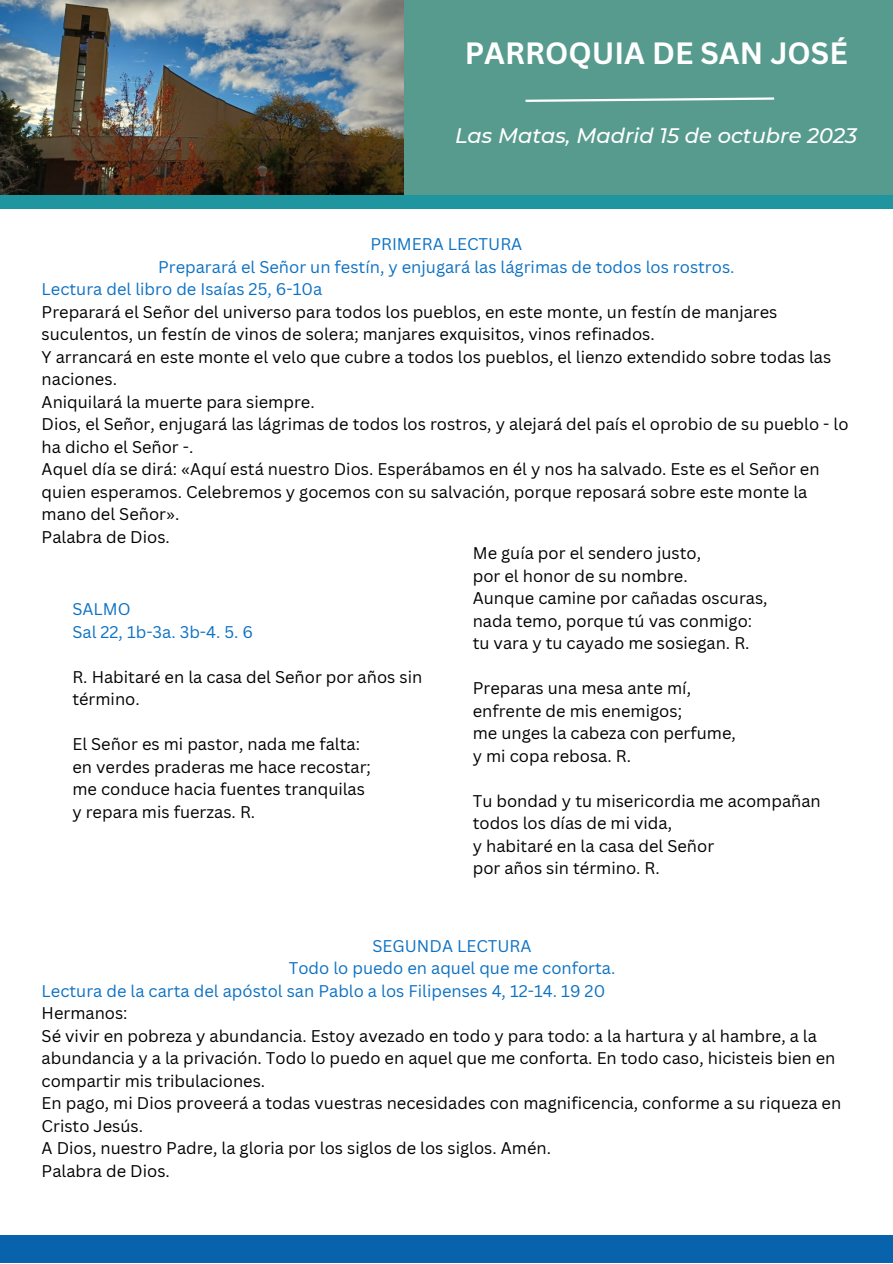
<style>
.page{position:relative;width:893px;height:1264px;background:#fff}
.page>*{position:absolute;margin:0;border:0;box-sizing:border-box;transform-origin:0 0}
.t1{font:700 30px "Canva Sans";color:#fff}
.t2{font:italic 500 21px "Montserrat";color:#fff}
.t3{font:16.5px/22.5px "Canva Sans";color:#000}
.t4{font:16.5px "Canva Sans";color:#0c71c3}
</style>
<div class="page">
<div style="left:0;top:174px;width:892px;height:35px;background:#1f959f"></div>
<img style="left:0;top:0;width:404px;height:194px">
<div style="left:404px;top:0;width:488px;height:195px;background:#579b8e"></div>
<svg style="left:525px;top:97px;width:250px;height:5px"></svg>
<div style="left:0;top:1235px;width:892px;height:27px;background:#0963ac"></div>
<p class="t1" style="left:464px;top:32px;width:384px">PARROQUIA DE SAN JOSÉ</p>
<p class="t2" style="left:455px;top:122px;width:403px">Las Matas, Madrid 15 de octubre 2023</p>
<p class="t4" style="left:370px;top:233px;width:153px">PRIMERA LECTURA</p>
<p class="t4" style="left:158px;top:255px;width:578px">Preparará el Señor un festín, y enjugará las lágrimas de todos los rostros.</p>
<p class="t4" style="left:42px;top:278px;width:282px">Lectura del libro de Isaías 25, 6-10a</p>
<p class="t3" style="left:42px;top:300px;width:737px">Preparará el Señor del universo para todos los pueblos, en este monte, un festín de manjares suculentos, un festín de vinos de solera; manjares exquisitos, vinos refinados.</p>
<p class="t3" style="left:42px;top:345px;width:791px">Y arrancará en este monte el velo que cubre a todos los pueblos, el lienzo extendido sobre todas las naciones.</p>
<p class="t3" style="left:42px;top:390px;width:274px">Aniquilará la muerte para siempre.</p>
<p class="t3" style="left:42px;top:412px;width:808px">Dios, el Señor, enjugará las lágrimas de todos los rostros, y alejará del país el oprobio de su pueblo - lo ha dicho el Señor -.</p>
<p class="t3" style="left:42px;top:457px;width:779px">Aquel día se dirá: «Aquí está nuestro Dios. Esperábamos en él y nos ha salvado. Este es el Señor en quien esperamos. Celebremos y gocemos con su salvación, porque reposará sobre este monte la mano del Señor».</p>
<p class="t3" style="left:42px;top:525px;width:130px">Palabra de Dios.</p>
<p class="t3" style="left:472px;top:541px;width:230px">Me guía por el sendero justo,</p>
<p class="t3" style="left:472px;top:564px;width:216px">por el honor de su nombre.</p>
<p class="t3" style="left:472px;top:586px;width:296px">Aunque camine por cañadas oscuras,</p>
<p class="t3" style="left:472px;top:609px;width:281px">nada temo, porque tú vas conmigo:</p>
<p class="t3" style="left:472px;top:631px;width:278px">tu vara y tu cayado me sosiegan. R.</p>
<p class="t3" style="left:472px;top:676px;width:220px">Preparas una mesa ante mí,</p>
<p class="t3" style="left:472px;top:699px;width:211px">enfrente de mis enemigos;</p>
<p class="t3" style="left:472px;top:721px;width:264px">me unges la cabeza con perfume,</p>
<p class="t3" style="left:472px;top:744px;width:160px">y mi copa rebosa. R.</p>
<p class="t3" style="left:472px;top:788px;width:349px">Tu bondad y tu misericordia me acompañan</p>
<p class="t3" style="left:472px;top:811px;width:201px">todos los días de mi vida,</p>
<p class="t3" style="left:472px;top:833px;width:243px">y habitaré en la casa del Señor</p>
<p class="t3" style="left:472px;top:856px;width:188px">por años sin término. R.</p>
<p class="t4" style="left:72px;top:597px;width:60px">SALMO</p>
<p class="t4" style="left:72px;top:620px;width:182px">Sal 22, 1b-3a. 3b-4. 5. 6</p>
<p class="t3" style="left:72px;top:665px;width:351px">R. Habitaré en la casa del Señor por años sin término.</p>
<p class="t3" style="left:72px;top:732px;width:289px">El Señor es mi pastor, nada me falta:</p>
<p class="t3" style="left:72px;top:755px;width:300px">en verdes praderas me hace recostar;</p>
<p class="t3" style="left:72px;top:777px;width:294px">me conduce hacia fuentes tranquilas</p>
<p class="t3" style="left:72px;top:800px;width:184px">y repara mis fuerzas. R.</p>
<p class="t4" style="left:372px;top:934px;width:160px">SEGUNDA LECTURA</p>
<p class="t4" style="left:289px;top:956px;width:328px">Todo lo puedo en aquel que me conforta.</p>
<p class="t4" style="left:42px;top:979px;width:565px">Lectura de la carta del apóstol san Pablo a los Filipenses 4, 12-14. 19 20</p>
<p class="t3" style="left:42px;top:1001px;width:87px">Hermanos:</p>
<p class="t3" style="left:42px;top:1024px;width:795px">Sé vivir en pobreza y abundancia. Estoy avezado en todo y para todo: a la hartura y al hambre, a la abundancia y a la privación. Todo lo puedo en aquel que me conforta. En todo caso, hicisteis bien en compartir mis tribulaciones.</p>
<p class="t3" style="left:42px;top:1091px;width:801px">En pago, mi Dios proveerá a todas vuestras necesidades con magnificencia, conforme a su riqueza en<br>Cristo Jesús.</p>
<p class="t3" style="left:42px;top:1136px;width:511px">A Dios, nuestro Padre, la gloria por los siglos de los siglos. Amén.</p>
<p class="t3" style="left:42px;top:1159px;width:130px">Palabra de Dios.</p>
</div>
